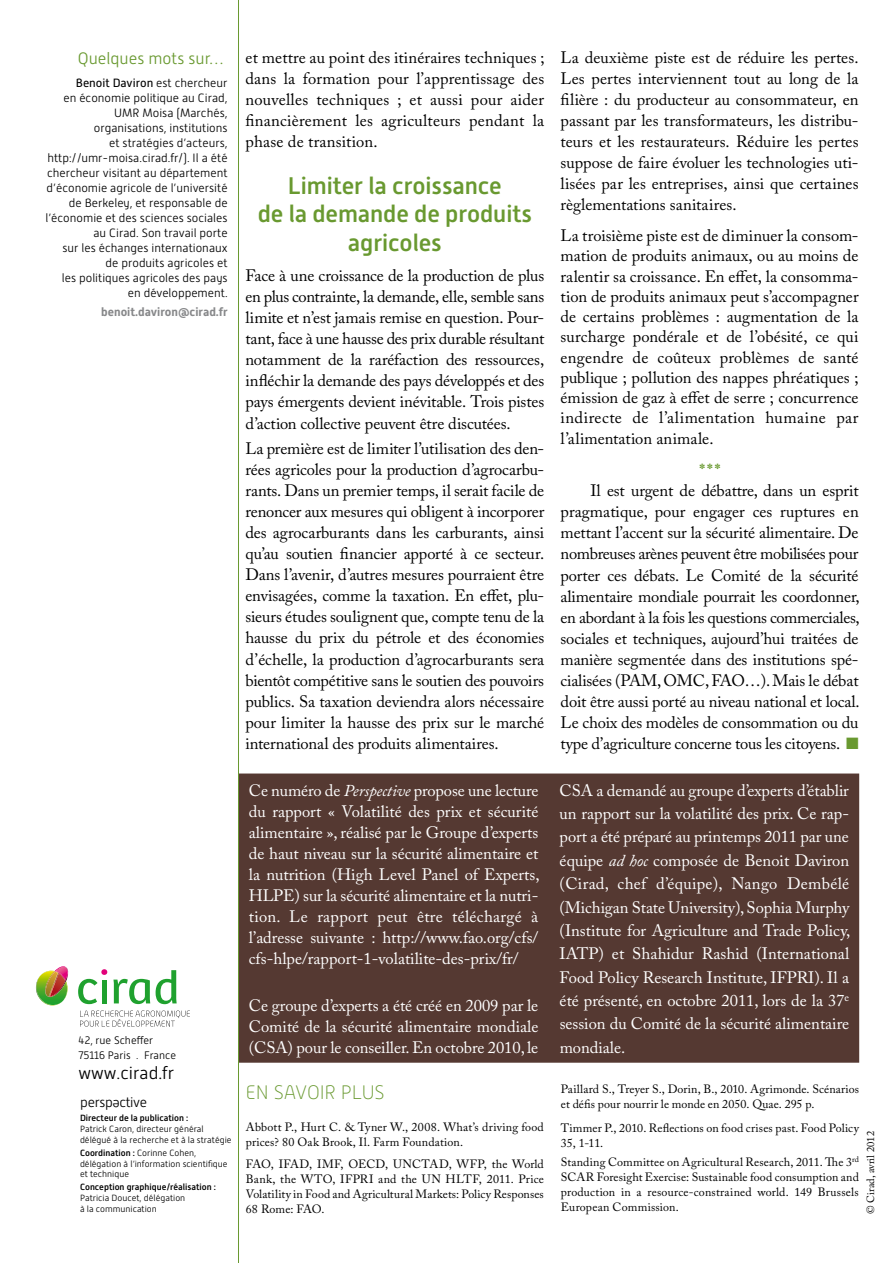
<style>
.page{position:relative;width:893px;height:1263px;background:#fff}
.page>*{position:absolute;margin:0;border:0;box-sizing:border-box;transform-origin:0 0}
.t1{font:500 24px/28.8px "Alwyn New";letter-spacing:-.005em;color:#699930;text-align:center}
.t2{font:100 19.5px "Alwyn New";letter-spacing:-.01em;color:#699930}
.t3{font:300 17.7px "Alwyn New";color:#000}
.t4{font:700 17.25px "Adobe Caslon Pro";color:#699930}
.t5{font:16.5px/21px "Adobe Caslon Pro";color:#000;text-align:justify}
.t6{font:16.5px/23.4px "Adobe Caslon Pro";color:#fff;text-align:justify}
.t7{font:300 16.5px "Alwyn New";color:#699930}
.t8{font:300 13.95px "Alwyn New";letter-spacing:-.025em;color:#000}
.t9{font:12px/15px "Adobe Caslon Pro";letter-spacing:.01em;color:#000}
.t10{font:300 12px/15px "Alwyn New";color:#000;text-align:right}
.t11{font:700 12px "Alwyn New";color:#87888a}
.t12{font:300 10.95px/15px "Alwyn New";color:#000}
.t13{font:10.5px "Adobe Caslon Pro";letter-spacing:.005em;color:#000}
.t14{font:300 9px/10.8px "Alwyn New";color:#000}
.t15{font:500 9px "Alwyn New";color:#000}
.s1{font-weight:400}
.s2{color:#fff}
.s3{font-weight:500}
.s4{font-style:italic}
.s5{color:#699930}
</style>
<div class="page">
<svg style="left:36px;top:966px;width:33px;height:39px"></svg>
<svg style="left:78px;top:969px;width:29px;height:35px"></svg>
<svg style="left:113px;top:979px;width:37px;height:25px"></svg>
<svg style="left:156px;top:970px;width:21px;height:34px"></svg>
<svg style="left:80px;top:1010px;width:110px;height:17px"></svg>
<div style="left:240px;top:774px;width:618px;height:288px;background:#553932"></div>
<div style="left:239px;top:773px;width:620px;height:290px;border:2px solid #553932"></div>
<hr style="left:238px;top:0;width:1px;height:1263px;background:#699930">
<p class="t7" style="left:78px;top:49px;width:147px">Quelques mots sur…</p>
<p class="t10" style="left:46px;top:75px;width:184px"><span class="s1">Benoit Daviron</span> est chercheur<br>en économie politique au Cirad,<br>UMR Moisa (Marchés, organisations, institutions<br>et stratégies d’acteurs, http://umr-moisa.cirad.fr/). Il a été chercheur visitant au département d’économie agricole de l’université de Berkeley, et responsable de l’économie et des sciences sociales au Cirad. Son travail porte<br>sur les échanges internationaux<br>de produits agricoles et<br>les politiques agricoles des pays<br>en développement.</p>
<p class="t11" style="left:101px;top:305px;width:128px">benoit.daviron@cirad.fr</p>
<p class="t12" style="left:79px;top:1032px;width:99px">42, rue Scheffer<br>75116 Paris . France</p>
<p class="t3" style="left:79px;top:1063px;width:97px">www.cirad.fr</p>
<p class="t8" style="left:80px;top:1094px;width:68px">persp<span class="s2">e</span>ctive</p>
<p class="t8" style="left:120px;top:1112px;width:9px;rotate:-180deg">e</p>
<p class="t15" style="left:80px;top:1113px;width:110px">Directeur de la publication :</p>
<p class="t14" style="left:80px;top:1123px;width:153px">Patrick Caron, directeur général délégué à la recherche et à la stratégie</p>
<p class="t14" style="left:80px;top:1147px;width:149px"><span class="s3">Coordination :</span> Corinne Cohen, délégation à l’information scientifique et technique</p>
<p class="t15" style="left:80px;top:1182px;width:137px">Conception graphique/réalisation :</p>
<p class="t14" style="left:80px;top:1193px;width:107px">Patricia Doucet, délégation à la communication</p>
<p class="t5" style="left:245px;top:47px;width:301px">et mettre au point des itinéraires techniques ; dans la formation pour l’apprentissage des nouvelles techniques ; et aussi pour aider financièrement les agriculteurs pendant la phase de transition.</p>
<h1 class="t1" style="left:258px;top:171px;width:276px">Limiter la croissance<br>de la demande de produits agricoles</h1>
<p class="t5" style="left:245px;top:265px;width:300px">Face à une croissance de la production de plus en plus contrainte, la demande, elle, semble sans limite et n’est jamais remise en question. Pour&shy;tant, face à une hausse des prix durable résultant notamment de la raréfaction des ressources, infléchir la demande des pays développés et des pays émergents devient inévitable. Trois pistes d’action collective peuvent être discutées.</p>
<p class="t5" style="left:245px;top:438px;width:300px">La première est de limiter l’utilisation des den&shy;rées agricoles pour la production d’agrocarbu&shy;rants. Dans un premier temps, il serait facile de renoncer aux mesures qui obligent à incorporer des agrocarburants dans les carburants, ainsi qu’au soutien financier apporté à ce secteur.<br>Dans l’avenir, d’autres mesures pourraient être envisagées, comme la taxation. En effet, plu&shy;sieurs études soulignent que, compte tenu de la hausse du prix du pétrole et des économies d’échelle, la production d’agrocarburants sera bientôt compétitive sans le soutien des pouvoirs publics. Sa taxation deviendra alors nécessaire pour limiter la hausse des prix sur le marché international des produits alimentaires.</p>
<p class="t6" style="left:249px;top:779px;width:292px;line-height:21px">Ce numéro de <span class="s4">Perspective</span> propose une lecture du rapport « Volatilité des prix et sécurité alimentaire », réalisé par le Groupe d’experts de haut niveau sur la sécurité alimentaire et la nutrition (High Level Panel of Experts, HLPE) sur la sécurité alimentaire et la nutri&shy;tion. Le rapport peut être téléchargé à l’adresse suivante : http://www.fao.org/cfs/ cfs-hlpe/rapport-1-volatilite-des-prix/fr/</p>
<p class="t6" style="left:249px;top:994px;width:291px;line-height:21px">Ce groupe d’experts a été créé en 2009 par le Comité de la sécurité alimentaire mondiale (CSA) pour le conseiller. En octobre 2010, le</p>
<p class="t2" style="left:246px;top:1082px;width:140px">EN SAVOIR PLUS</p>
<p class="t9" style="left:246px;top:1119px;width:300px">Abbott P., Hurt C. &amp; Tyner W., 2008. What’s driving food prices? 80 Oak Brook, Il. Farm Foundation.</p>
<p class="t9" style="left:246px;top:1156px;width:300px;text-align:justify">FAO, IFAD, IMF, OECD, UNCTAD, WFP, the World Bank, the WTO, IFPRI and the UN HLTF, 2011. Price Volatility in Food and Agricultural Markets: Policy Responses 68 Rome: FAO.</p>
<p class="t5" style="left:561px;top:47px;width:300px">La deuxième piste est de réduire les pertes.<br>Les pertes interviennent tout au long de la filière : du producteur au consommateur, en passant par les transformateurs, les distribu&shy;teurs et les restaurateurs. Réduire les pertes suppose de faire évoluer les technologies uti&shy;lisées par les entreprises, ainsi que certaines règlementations sanitaires.</p>
<p class="t5" style="left:561px;top:225px;width:300px;line-height:20.2px">La troisième piste est de diminuer la consom&shy;mation de produits animaux, ou au moins de ralentir sa croissance. En effet, la consomma&shy;tion de produits animaux peut s’accompagner de certains problèmes : augmentation de la surcharge pondérale et de l’obésité, ce qui engendre de coûteux problèmes de santé publique ; pollution des nappes phréatiques ; émission de gaz à effet de serre ; concurrence indirecte de l’alimentation humaine par l’alimentation animale.</p>
<p class="t4" style="left:700px;top:460px;width:22px">***</p>
<p class="t5" style="left:561px;top:480px;width:301px;text-indent:30px">Il est urgent de débattre, dans un esprit pragmatique, pour engager ces ruptures en mettant l’accent sur la sécurité alimentaire. De nombreuses arènes peuvent être mobilisées pour porter ces débats. Le Comité de la sécurité alimentaire mondiale pourrait les coordonner, en abordant à la fois les questions commerciales, sociales et techniques, aujourd’hui traitées de manière segmentée dans des institutions spé&shy;cialisées (PAM, OMC, FAO…). Mais le débat doit être aussi porté au niveau national et local.<br>Le choix des modèles de consommation ou du type d’agriculture concerne tous les citoyens. <span class="s5">■</span></p>
<p class="t6" style="left:560px;top:778px;width:292px">CSA a demandé au groupe d’experts d’établir un rapport sur la volatilité des prix. Ce rap&shy;port a été préparé au printemps 2011 par une équipe <span class="s4">ad hoc</span> composée de Benoit Daviron (Cirad, chef d’équipe), Nango Dembélé (Michigan State University), Sophia Murphy (Institute for Agriculture and Trade Policy, IATP) et Shahidur Rashid (International Food Policy Research Institute, IFPRI). Il a été présenté, en octobre 2011, lors de la 37<sup>e </sup>session du Comité de la sécurité alimentaire mondiale.</p>
<p class="t9" style="left:561px;top:1081px;width:300px">Paillard S., Treyer S., Dorin, B., 2010. Agrimonde. Scénarios et défis pour nourrir le monde en 2050. Quae. 295 p.</p>
<p class="t9" style="left:561px;top:1120px;width:299px">Timmer P., 2010. Reflections on food crises past. Food Policy<br>35, 1-11.</p>
<p class="t9" style="left:561px;top:1154px;width:300px;text-align:justify">Standing Committee on Agricultural Research, 2011. The 3<sup>rd </sup>SCAR Foresight Exercise: Sustainable food consumption and production in a resource-constrained world. 149 Brussels European Commission.</p>
<p class="t13" style="left:864px;top:1214px;width:84px;rotate:-90deg">© Cirad, avril 2012</p>
</div>
